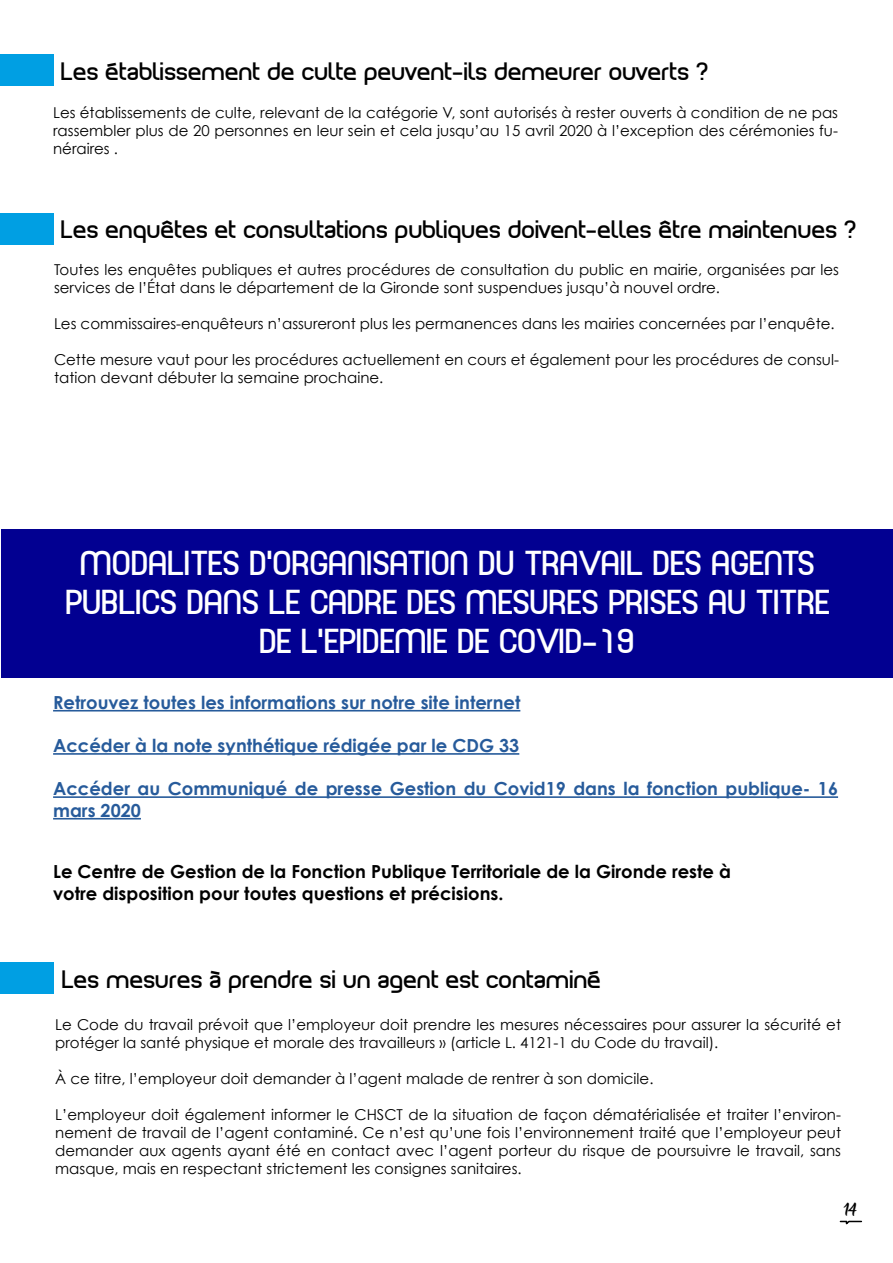
<style>
.page{position:relative;width:893px;height:1263px;background:#fff}
.page>*{position:absolute;margin:0;border:0;box-sizing:border-box;transform-origin:0 0}
.t1{font:33px/39px "Planet Estyle";color:#fff;text-align:center}
.t2{font:24px "Planet Estyle";color:#000}
.t3{font:700 18px/21.6px "Century Gothic";color:#275b9b}
.t4{font:700 18px/21.6px "Century Gothic";color:#000}
.t5{font:15px/18px "Century Gothic";color:#000}
.t6{font:12px "Amarillo";color:#000}
</style>
<div class="page">
<svg style="left:839px;top:1220px;width:24px;height:5px"></svg>
<div style="left:0;top:54px;width:53px;height:32px;background:#009fe3"></div>
<div style="left:0;top:213px;width:53px;height:31px;background:#009fe3"></div>
<div style="left:2px;top:529px;width:891px;height:148px;background:#020091"></div>
<hr style="left:53px;top:710px;width:467px;height:1px;background:#275b9b">
<hr style="left:53px;top:753px;width:466px;height:2px;background:#275b9b">
<hr style="left:53px;top:796px;width:785px;height:2px;background:#275b9b">
<hr style="left:53px;top:818px;width:88px;height:1px;background:#275b9b">
<div style="left:1px;top:962px;width:53px;height:31px;background:#009fe3"></div>
<h2 class="t2" style="left:61px;top:55px;width:649px">Les établissement de culte peuvent-ils demeurer ouverts ?</h2>
<p class="t5" style="left:53px;top:103px;width:786px;text-align:justify">Les établissements de culte, relevant de la catégorie V, sont autorisés à rester ouverts à condition de ne pas rassembler plus de 20 personnes en leur sein et cela jusqu’au 15 avril 2020 à l’exception des cérémonies fu&shy;néraires .</p>
<h2 class="t2" style="left:61px;top:214px;width:797px">Les enquêtes et consultations publiques doivent-elles être maintenues ?</h2>
<p class="t5" style="left:54px;top:261px;width:786px">Toutes les enquêtes publiques et autres procédures de consultation du public en mairie, organisées par les services de l’État dans le département de la Gironde sont suspendues jusqu’à nouvel ordre.</p>
<p class="t5" style="left:54px;top:315px;width:782px">Les commissaires-enquêteurs n’assureront plus les permanences dans les mairies concernées par l’enquête.</p>
<p class="t5" style="left:54px;top:351px;width:786px">Cette mesure vaut pour les procédures actuellement en cours et également pour les procédures de consul&shy;tation devant débuter la semaine prochaine.</p>
<h1 class="t1" style="left:66px;top:544px;width:766px">MODALITES D'ORGANISATION DU TRAVAIL DES AGENTS<br>PUBLICS DANS LE CADRE DES MESURES PRISES AU TITRE<br>DE L'EPIDEMIE DE COVID-19</h1>
<p class="t3" style="left:53px;top:691px;width:469px">Retrouvez toutes les informations sur notre site internet</p>
<p class="t3" style="left:53px;top:734px;width:468px">Accéder à la note synthétique rédigée par le CDG 33</p>
<p class="t3" style="left:53px;top:778px;width:786px">Accéder au Communiqué de presse Gestion du Covid19 dans la fonction publique- 16 mars 2020</p>
<p class="t4" style="left:53px;top:860px;width:679px">Le Centre de Gestion de la Fonction Publique Territoriale de la Gironde reste à votre disposition pour toutes questions et précisions.</p>
<h2 class="t2" style="left:62px;top:963px;width:541px">Les mesures à prendre si un agent est contaminé</h2>
<p class="t5" style="left:55px;top:1015px;width:787px">Le Code du travail prévoit que l’employeur doit prendre les mesures nécessaires pour assurer la sécurité et protéger la santé physique et morale des travailleurs » (article L. 4121-1 du Code du travail).</p>
<p class="t5" style="left:55px;top:1069px;width:600px">À ce titre, l’employeur doit demander à l’agent malade de rentrer à son domicile.</p>
<p class="t5" style="left:55px;top:1105px;width:787px;text-align:justify">L’employeur doit également informer le CHSCT de la situation de façon dématérialisée et traiter l’environ&shy;nement de travail de l’agent contaminé. Ce n’est qu’une fois l’environnement traité que l’employeur peut demander aux agents ayant été en contact avec l’agent porteur du risque de poursuivre le travail, sans masque, mais en respectant strictement les consignes sanitaires.</p>
<p class="t6" style="left:843px;top:1205px;width:15px">14</p>
</div>
